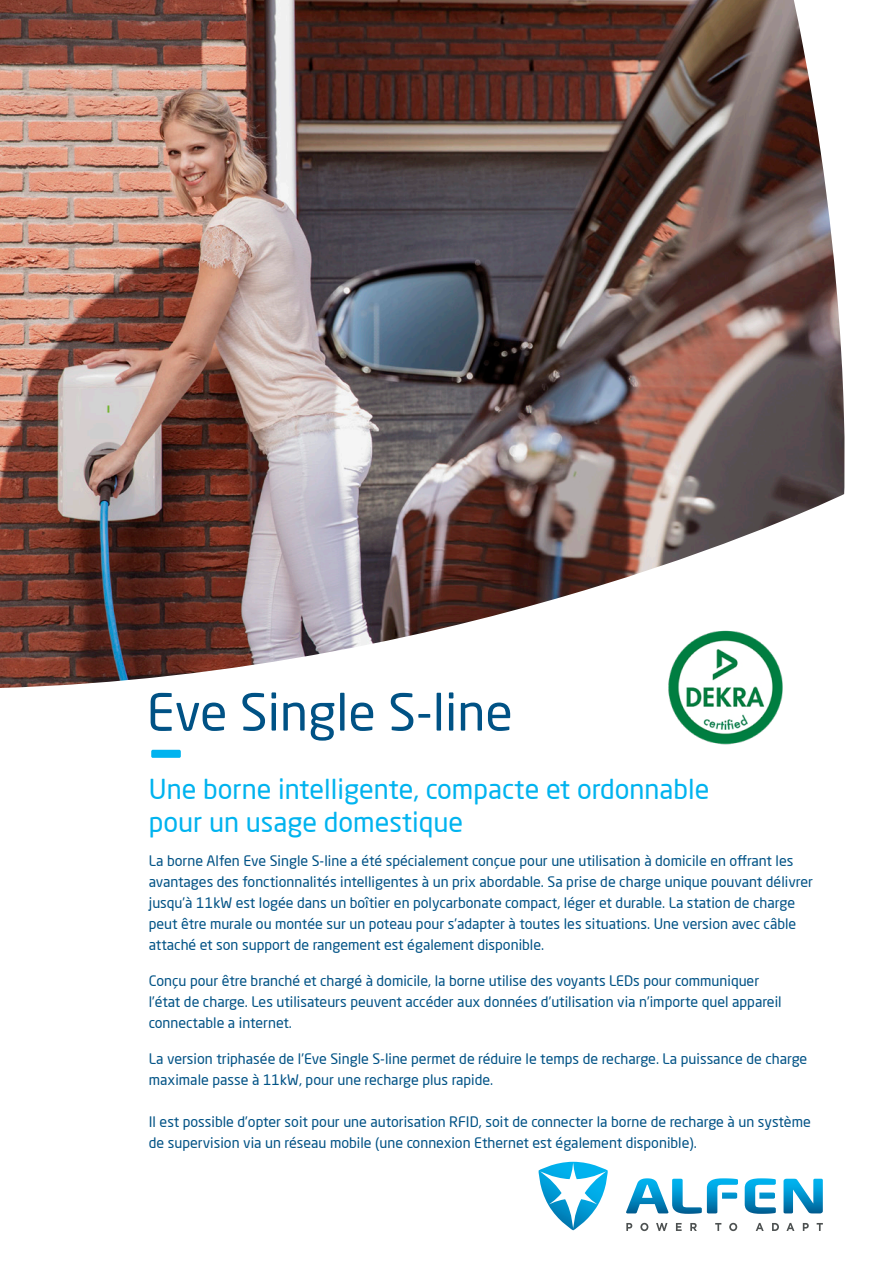
<style>
.page{position:relative;width:893px;height:1263px;background:#fff}
.page>*{position:absolute;margin:0;border:0;box-sizing:border-box;transform-origin:0 0}
.t1{font:108.75px "Neo Sans Pro";color:#00b3ef;scale:.8 1}
.t2{font:50.25px "Neo Sans Pro";color:#005285}
.t3{font:27px/33px "Neo Sans Pro";color:#00b3ef}
.t4{font:14.25px/21px "Neo Sans Pro";color:#005285}
</style>
<div class="page">
<svg style="left:783px;top:1179px;width:40px;height:34px"></svg>
<svg style="left:626px;top:1178px;width:112px;height:36px"></svg>
<svg style="left:745px;top:1178px;width:31px;height:36px"></svg>
<svg style="left:539px;top:1162px;width:69px;height:68px"></svg>
<svg style="left:626px;top:1223px;width:6px;height:8px"></svg>
<svg style="left:640px;top:1223px;width:8px;height:8px"></svg>
<svg style="left:656px;top:1223px;width:11px;height:8px"></svg>
<svg style="left:676px;top:1223px;width:6px;height:8px"></svg>
<svg style="left:690px;top:1223px;width:7px;height:8px"></svg>
<svg style="left:715px;top:1223px;width:6px;height:8px"></svg>
<svg style="left:729px;top:1223px;width:8px;height:8px"></svg>
<svg style="left:756px;top:1223px;width:8px;height:8px"></svg>
<svg style="left:772px;top:1223px;width:7px;height:8px"></svg>
<svg style="left:786px;top:1223px;width:8px;height:8px"></svg>
<svg style="left:803px;top:1223px;width:6px;height:8px"></svg>
<svg style="left:817px;top:1223px;width:6px;height:8px"></svg>
<img style="left:668px;top:688px;width:115px;height:57px">
<img style="left:0;top:0;width:845px;height:688px">
<p class="t2" style="left:147px;top:681px;width:368px">Eve Single S-line</p>
<p class="t1" style="left:153px;top:678px;width:35px">–</p>
<p class="t3" style="left:149px;top:772px;width:562px">Une borne intelligente, compacte et ordonnable pour un usage domestique</p>
<p class="t4" style="left:149px;top:850px;width:666px">La borne Alfen Eve Single S-line a été spécialement conçue pour une utilisation à domicile en offrant les avantages des fonctionnalités intelligentes à un prix abordable. Sa prise de charge unique pouvant délivrer jusqu’à 11kW est logée dans un boîtier en polycarbonate compact, léger et durable. La station de charge peut être murale ou montée sur un poteau pour s’adapter à toutes les situations. Une version avec câble attaché et son support de rangement est également disponible.</p>
<p class="t4" style="left:149px;top:970px;width:634px">Conçu pour être branché et chargé à domicile, la borne utilise des voyants LEDs pour communiquer l’état de charge. Les utilisateurs peuvent accéder aux données d’utilisation via n’importe quel appareil connectable a internet.</p>
<p class="t4" style="left:149px;top:1048px;width:660px">La version triphasée de l’Eve Single S-line permet de réduire le temps de recharge. La puissance de charge maximale passe à 11kW, pour une recharge plus rapide.</p>
<p class="t4" style="left:149px;top:1111px;width:663px">Il est possible d’opter soit pour une autorisation RFID, soit de connecter la borne de recharge à un système de supervision via un réseau mobile (une connexion Ethernet est également disponible).</p>
</div>
